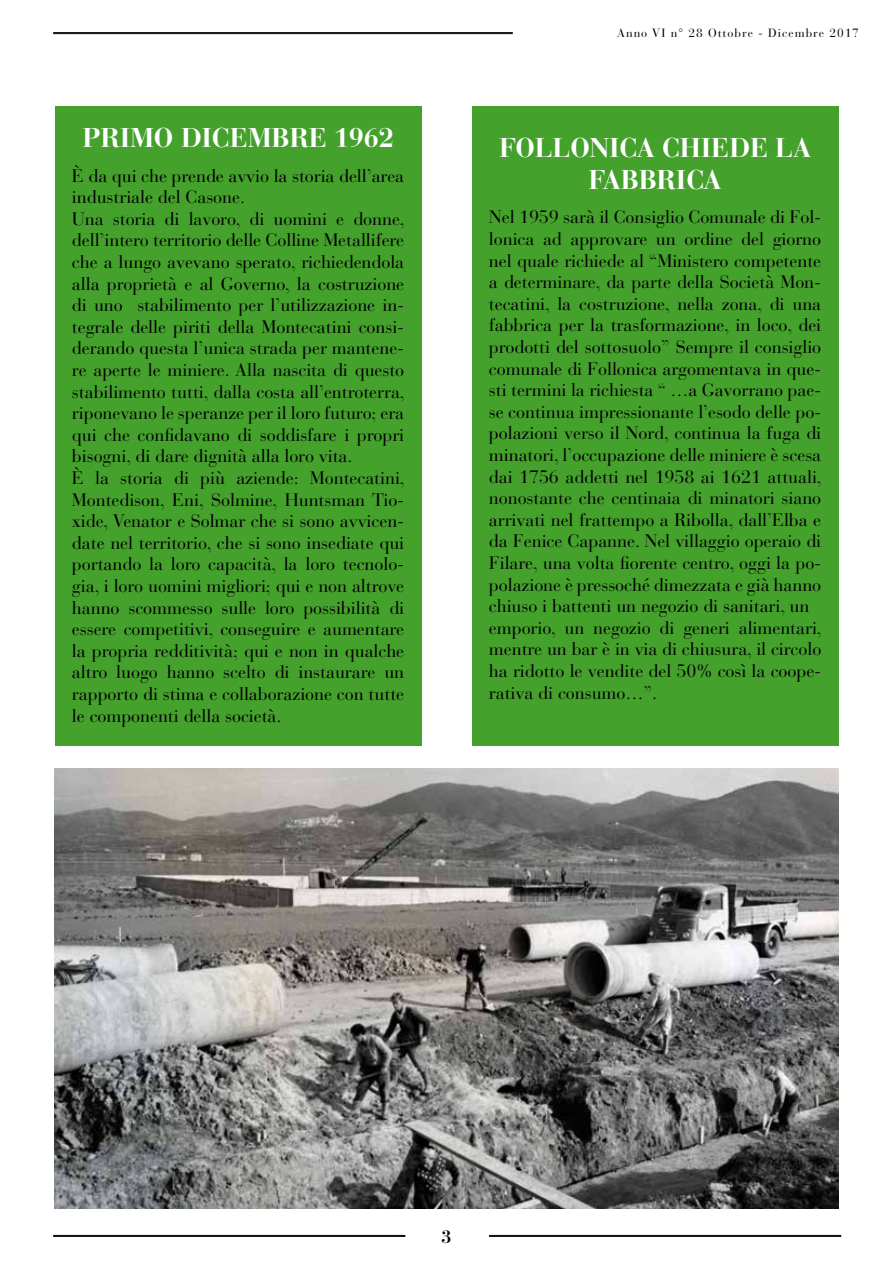
<style>
.page{position:relative;width:893px;height:1263px;background:#fff}
.page>*{position:absolute;margin:0;border:0;box-sizing:border-box;transform-origin:0 0}
.t1{font:700 27px/32.4px "Bauer Bodoni Std";letter-spacing:-.005em;color:#fff;text-align:center}
.t2{font:18px/21.6px "Bauer Bodoni Std";letter-spacing:-.005em;color:#000}
.t3{font:700 18px "Bauer Bodoni Std";color:#000}
.t4{font:12px "Bauer Bodoni Std";letter-spacing:.08em;color:#000}
</style>
<div class="page">
<hr style="left:53px;top:33px;width:460px;height:1px;background:#000">
<hr style="left:53px;top:32px;width:460px;height:1px;background:#000">
<hr style="left:53px;top:1236px;width:352px;height:1px;background:#000">
<hr style="left:53px;top:1235px;width:352px;height:1px;background:#000">
<hr style="left:489px;top:1236px;width:352px;height:1px;background:#000">
<hr style="left:489px;top:1235px;width:352px;height:1px;background:#000">
<div style="left:55px;top:106px;width:366px;height:639px;background:#44a12b"></div>
<div style="left:473px;top:106px;width:366px;height:639px;background:#44a12b"></div>
<img style="left:55px;top:769px;width:784px;height:440px">
<h1 class="t1" style="left:82px;top:122px;width:313px">PRIMO DICEMBRE 1962</h1>
<p class="t2" style="left:72px;top:165px;width:335px">È da qui che prende avvio la storia dell’area industriale del Casone.<br>Una storia di lavoro, di uomini e donne, dell’intero territorio delle Colline Metallifere che a lungo avevano sperato, richiedendola alla proprietà e al Governo, la costruzione di uno stabilimento per l’utilizzazione in&shy;tegrale delle piriti della Montecatini consi&shy;derando questa l’unica strada per mantene&shy;re aperte le miniere. Alla nascita di questo stabilimento tutti, dalla costa all’entroterra, riponevano le speranze per il loro futuro; era qui che confidavano di soddisfare i propri bisogni, di dare dignità alla loro vita.<br>È la storia di più aziende: Montecatini, Montedison, Eni, Solmine, Huntsman Tio&shy;xide, Venator e Solmar che si sono avvicen&shy;date nel territorio, che si sono insediate qui portando la loro capacità, la loro tecnolo&shy;gia, i loro uomini migliori; qui e non altrove hanno scommesso sulle loro possibilità di essere competitivi, conseguire e aumentare la propria redditività; qui e non in qualche altro luogo hanno scelto di instaurare un rapporto di stima e collaborazione con tutte le componenti della società.</p>
<p class="t4" style="left:617px;top:25px;width:243px">Anno VI n° 28 Ottobre - Dicembre 2017</p>
<h1 class="t1" style="left:499px;top:131px;width:314px">FOLLONICA CHIEDE LA<br>FABBRICA</h1>
<p class="t2" style="left:489px;top:207px;width:334px">Nel 1959 sarà il Consiglio Comunale di Fol&shy;lonica ad approvare un ordine del giorno nel quale richiede al “Ministero competente a determinare, da parte della Società Mon&shy;tecatini, la costruzione, nella zona, di una fabbrica per la trasformazione, in loco, dei prodotti del sottosuolo” Sempre il consiglio comunale di Follonica argomentava in que&shy;sti termini la richiesta “ …a Gavorrano pae&shy;se continua impressionante l’esodo delle po&shy;polazioni verso il Nord, continua la fuga di minatori, l’occupazione delle miniere è scesa dai 1756 addetti nel 1958 ai 1621 attuali, nonostante che centinaia di minatori siano arrivati nel frattempo a Ribolla, dall’Elba e da Fenice Capanne. Nel villaggio operaio di Filare, una volta fiorente centro, oggi la po&shy;polazione è pressoché dimezzata e già hanno chiuso i battenti un negozio di sanitari, un emporio, un negozio di generi alimentari, mentre un bar è in via di chiusura, il circolo ha ridotto le vendite del 50% così la coope&shy;rativa di consumo…”.</p>
<p class="t3" style="left:441px;top:1225px;width:12px">3</p>
</div>
